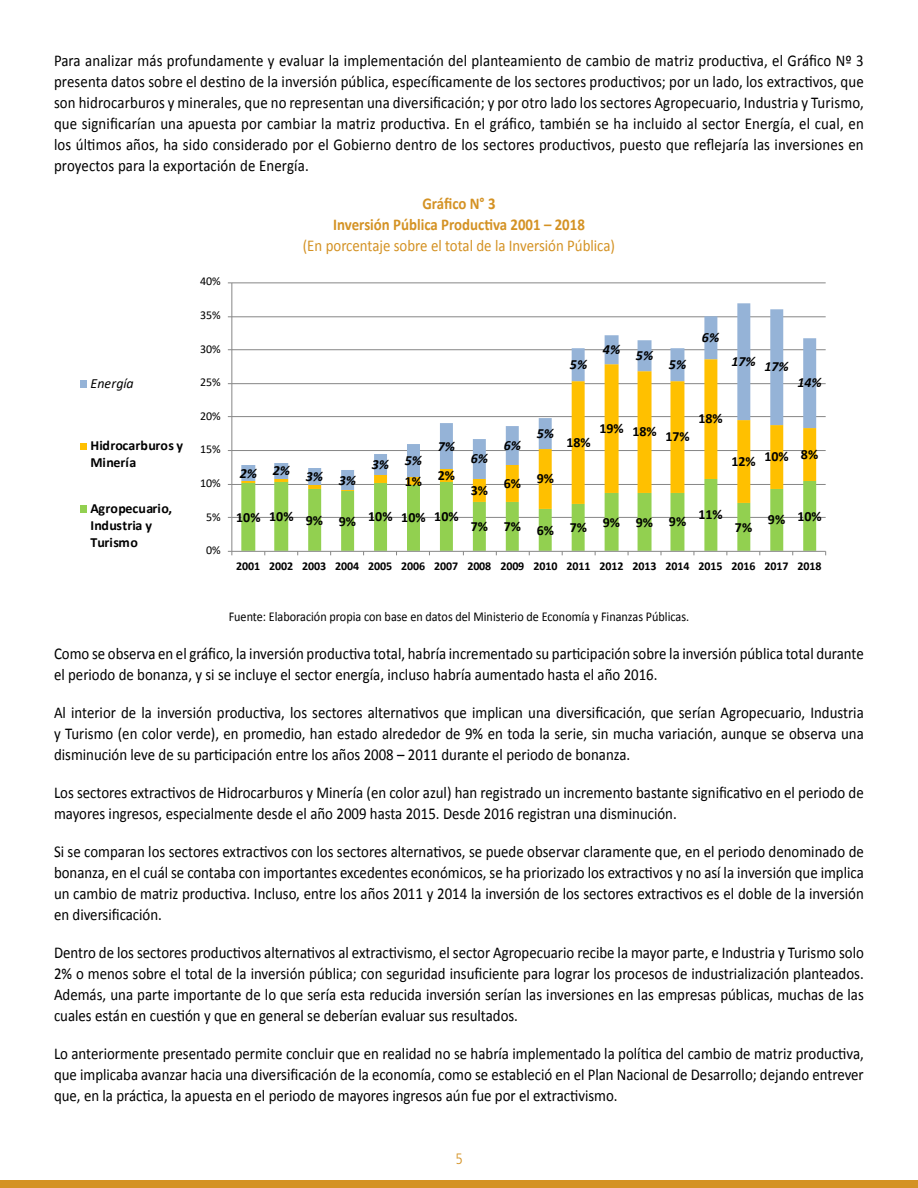
<style>
.page{position:relative;width:918px;height:1188px;background:#fff}
.page>*{position:absolute;margin:0;border:0;box-sizing:border-box;transform-origin:0 0}
.t1{font:16.5px/21px "Calibri";color:#000;text-align:justify;scale:.9 1}
.t2{font:16.5px "Calibri";color:#d49224;scale:.9 1}
.t3{font:700 16.5px/21px "Calibri";color:#d49224;text-align:center;scale:.9 1}
.t4{font:300 condensed 15px "Frutiger LT Std";color:#d49224}
.t5{font:700 13.95px/17px "Calibri";color:#000}
.t6{font:italic 700 13.95px "Calibri";color:#000}
.t7{font:italic 13.95px "Calibri";color:#000}
.t8{font:13.5px "Calibri";color:#000;scale:.9 1}
.t9{font:700 12px "Calibri";letter-spacing:-.005em;color:#000}
.t10{font:12px "Calibri";letter-spacing:-.005em;color:#000}
</style>
<div class="page">
<div style="left:0;top:1180px;width:918px;height:8px;background:#d49224"></div>
<svg style="left:80px;top:282px;width:747px;height:274px"></svg>
<p class="t1" style="left:54px;top:50px;width:901px">Para analizar más profundamente y evaluar la implementación del planteamiento de cambio de matriz productiva, el Gráfico Nº 3 presenta datos sobre el destino de la inversión pública, específicamente de los sectores productivos; por un lado, los extractivos, que son hidrocarburos y minerales, que no representan una diversificación; y por otro lado los sectores Agropecuario, Industria y Turismo, que significarían una apuesta por cambiar la matriz productiva. En el gráfico, también se ha incluido al sector Energía, el cual, en los últimos años, ha sido considerado por el Gobierno dentro de los sectores productivos, puesto que reflejaría las inversiones en proyectos para la exportación de Energía.</p>
<p class="t3" style="left:333px;top:193px;width:281px">Gráfico N° 3<br>Inversión Pública Productiva 2001 – 2018</p>
<p class="t2" style="left:303px;top:236px;width:348px">(En porcentaje sobre el total de la Inversión Pública)</p>
<p class="t10" style="left:200px;top:273px;width:22px">40%</p>
<p class="t7" style="left:91px;top:374px;width:45px">Energía</p>
<p class="t5" style="left:91px;top:437px;width:94px">Hidrocarburos y<br>Minería</p>
<p class="t5" style="left:91px;top:500px;width:83px">Agropecuario,<br>Industria y<br>Turismo</p>
<p class="t10" style="left:200px;top:307px;width:22px">35%</p>
<p class="t6" style="left:702px;top:328px;width:19px">6%</p>
<p class="t10" style="left:200px;top:341px;width:22px">30%</p>
<p class="t6" style="left:570px;top:355px;width:19px">5%</p>
<p class="t6" style="left:603px;top:343px;width:52px">4% 5%</p>
<p class="t6" style="left:669px;top:355px;width:19px">5%</p>
<p class="t6" style="left:731px;top:354px;width:59px">17% 17%</p>
<p class="t10" style="left:200px;top:374px;width:22px">25%</p>
<p class="t6" style="left:797px;top:373px;width:26px">14%</p>
<p class="t10" style="left:200px;top:408px;width:22px">20%</p>
<p class="t10" style="left:200px;top:441px;width:22px">15%</p>
<p class="t10" style="left:200px;top:475px;width:22px">10%</p>
<p class="t6" style="left:240px;top:465px;width:118px">2% 2% 3% 3%</p>
<p class="t6" style="left:438px;top:437px;width:19px">7%</p>
<p class="t6" style="left:372px;top:453px;width:52px">3% 5%</p>
<p class="t5" style="left:405px;top:470px;width:52px">1% 2%</p>
<p class="t6" style="left:471px;top:449px;width:19px">6%</p>
<p class="t5" style="left:471px;top:482px;width:19px">3%</p>
<p class="t6" style="left:504px;top:436px;width:19px">6%</p>
<p class="t6" style="left:537px;top:424px;width:19px">5%</p>
<p class="t5" style="left:504px;top:472px;width:52px">6% 9%</p>
<p class="t5" style="left:566px;top:434px;width:26px">18%</p>
<p class="t5" style="left:599px;top:423px;width:92px">19% 18% 17%</p>
<p class="t5" style="left:698px;top:410px;width:26px">18%</p>
<p class="t5" style="left:731px;top:448px;width:88px">12% 10% 8%</p>
<p class="t10" style="left:206px;top:509px;width:16px">5%</p>
<p class="t5" style="left:236px;top:509px;width:224px">10% 10% 9% 9% 10% 10% 10%</p>
<p class="t5" style="left:471px;top:518px;width:217px">7% 7% 6% 7% 9% 9% 9%</p>
<p class="t5" style="left:698px;top:506px;width:26px">11%</p>
<p class="t5" style="left:735px;top:519px;width:19px">7%</p>
<p class="t5" style="left:768px;top:508px;width:55px">9% 10%</p>
<p class="t10" style="left:206px;top:542px;width:16px">0%</p>
<p class="t9" style="left:236px;top:557px;width:587px">2001 2002 2003 2004 2005 2006 2007 2008 2009 2010 2011 2012 2013 2014 2015 2016 2017 2018</p>
<p class="t8" style="left:229px;top:608px;width:513px">Fuente: Elaboración propia con base en datos del Ministerio de Economía y Finanzas Públicas.</p>
<p class="t1" style="left:54px;top:642px;width:901px">Como se observa en el gráfico, la inversión productiva total, habría incrementado su participación sobre la inversión pública total durante el periodo de bonanza, y si se incluye el sector energía, incluso habría aumentado hasta el año 2016.</p>
<p class="t1" style="left:54px;top:701px;width:901px">Al interior de la inversión productiva, los sectores alternativos que implican una diversificación, que serían Agropecuario, Industria y Turismo (en color verde), en promedio, han estado alrededor de 9% en toda la serie, sin mucha variación, aunque se observa una disminución leve de su participación entre los años 2008 – 2011 durante el periodo de bonanza.</p>
<p class="t1" style="left:54px;top:781px;width:901px">Los sectores extractivos de Hidrocarburos y Minería (en color azul) han registrado un incremento bastante significativo en el periodo de mayores ingresos, especialmente desde el año 2009 hasta 2015. Desde 2016 registran una disminución.</p>
<p class="t1" style="left:54px;top:840px;width:901px">Si se comparan los sectores extractivos con los sectores alternativos, se puede observar claramente que, en el periodo denominado de bonanza, en el cuál se contaba con importantes excedentes económicos, se ha priorizado los extractivos y no así la inversión que implica un cambio de matriz productiva. Incluso, entre los años 2011 y 2014 la inversión de los sectores extractivos es el doble de la inversión en diversificación.</p>
<p class="t1" style="left:54px;top:941px;width:901px">Dentro de los sectores productivos alternativos al extractivismo, el sector Agropecuario recibe la mayor parte, e Industria y Turismo solo 2% o menos sobre el total de la inversión pública; con seguridad insuficiente para lograr los procesos de industrialización planteados.<br>Además, una parte importante de lo que sería esta reducida inversión serían las inversiones en las empresas públicas, muchas de las cuales están en cuestión y que en general se deberían evaluar sus resultados.</p>
<p class="t1" style="left:54px;top:1042px;width:901px">Lo anteriormente presentado permite concluir que en realidad no se habría implementado la política del cambio de matriz productiva, que implicaba avanzar hacia una diversificación de la economía, como se estableció en el Plan Nacional de Desarrollo; dejando entrever que, en la práctica, la apuesta en el periodo de mayores ingresos aún fue por el extractivismo.</p>
<p class="t4" style="left:455px;top:1151px;width:9px">5</p>
</div>
